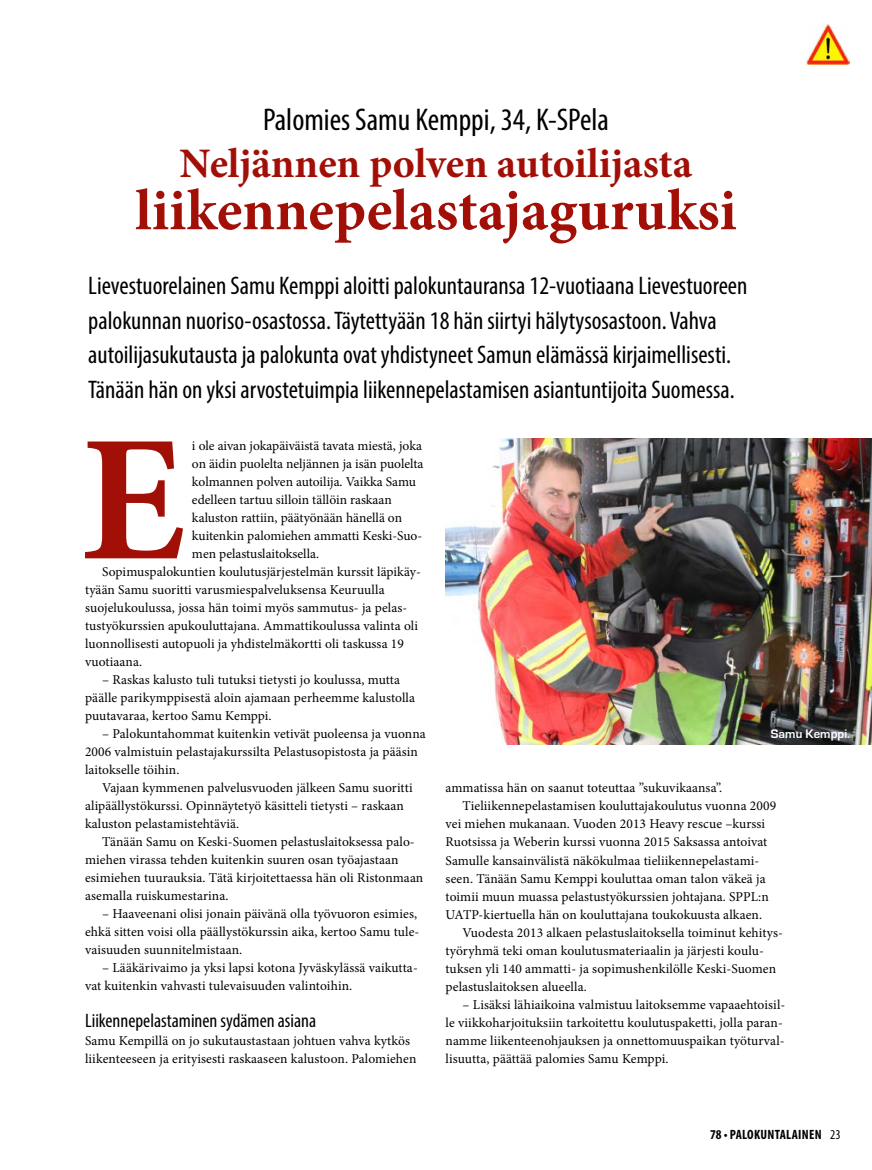
<style>
.page{position:relative;width:872px;height:1170px;background:#fff}
.page>*{position:absolute;margin:0;border:0;box-sizing:border-box;transform-origin:0 0}
.t1{font:700 179.7px "Minion Pro";color:#a10f07}
.t2{font:700 58.5px "Minion Pro";color:#a10f07}
.t3{font:700 42px "Minion Pro";letter-spacing:-.005em;color:#a10f07}
.t4{font:condensed 31.5px "Myriad Pro";color:#000}
.t5{font:condensed 25.5px/34.5px "Myriad Pro";color:#000}
.t6{font:condensed 19.5px "Myriad Pro";color:#000}
.t7{font:13.5px/18px "Minion Pro";letter-spacing:.005em;color:#000}
.t8{font:700 condensed 13.5px "Myriad Pro";letter-spacing:.02em;color:#000}
.t9{font:700 12.75px "Eurostile";color:#fff}
.s1{font-weight:400}
</style>
<div class="page">
<img style="left:445px;top:438px;width:427px;height:306px">
<img style="left:806px;top:25px;width:44px;height:40px">
<h3 class="t4" style="left:263px;top:101px;width:347px">Palomies Samu Kemppi, 34, K-SPela</h3>
<h3 class="t3" style="left:179px;top:134px;width:514px">Neljännen polven autoilijasta</h3>
<h2 class="t2" style="left:135px;top:169px;width:603px">liikennepelastajaguruksi</h2>
<p class="t5" style="left:88px;top:268px;width:661px">Lievestuorelainen Samu Kemppi aloitti palokuntauransa 12-vuotiaana Lievestuoreen palokunnan nuoriso-osastossa. Täytettyään 18 hän siirtyi hälytysosastoon. Vahva autoilijasukutausta ja palokunta ovat yhdistyneet Samun elämässä kirjaimellisesti.<br>Tänään hän on yksi arvostetuimpia liikennepelastamisen asiantuntijoita Suomessa.</p>
<h1 class="t1" style="left:80px;top:374px;width:106px">E</h1>
<p class="t7" style="left:192px;top:437px;width:231px">i ole aivan jokapäiväistä tavata miestä, joka</p>
<p class="t7" style="left:192px;top:455px;width:233px">on äidin puolelta neljännen ja isän puolelta</p>
<p class="t7" style="left:192px;top:473px;width:226px">kolmannen polven autoilija. Vaikka Samu</p>
<p class="t7" style="left:192px;top:491px;width:201px">edelleen tartuu silloin tällöin raskaan</p>
<p class="t7" style="left:192px;top:509px;width:212px">kaluston rattiin, päätyönään hänellä on</p>
<p class="t7" style="left:192px;top:527px;width:232px">kuitenkin palomiehen ammatti Keski-Suo-</p>
<p class="t7" style="left:192px;top:545px;width:129px">men pelastuslaitoksella.</p>
<p class="t7" style="left:102px;top:563px;width:320px">Sopimuspalokuntien koulutusjärjestelmän kurssit läpikäy-</p>
<p class="t7" style="left:85px;top:581px;width:301px">tyään Samu suoritti varusmiespalveluksensa Keuruulla</p>
<p class="t7" style="left:85px;top:599px;width:324px">suojelukoulussa, jossa hän toimi myös sammutus- ja pelas-</p>
<p class="t7" style="left:85px;top:617px;width:334px">tustyökurssien apukouluttajana. Ammattikoulussa valinta oli</p>
<p class="t7" style="left:85px;top:635px;width:320px">luonnollisesti autopuoli ja yhdistelmäkortti oli taskussa 19</p>
<p class="t7" style="left:85px;top:653px;width:59px">vuotiaana.</p>
<p class="t7" style="left:85px;top:671px;width:331px;text-indent:17px">– Raskas kalusto tuli tutuksi tietysti jo koulussa, mutta päälle parikymppisestä aloin ajamaan perheemme kalustolla puutavaraa, kertoo Samu Kemppi.</p>
<p class="t7" style="left:85px;top:725px;width:342px;text-indent:17px">– Palokuntahommat kuitenkin vetivät puoleensa ja vuonna<br>2006 valmistuin pelastajakurssilta Pelastusopistosta ja pääsin laitokselle töihin.</p>
<p class="t7" style="left:85px;top:779px;width:329px;text-indent:17px">Vajaan kymmenen palvelusvuoden jälkeen Samu suoritti alipäällystökurssi. Opinnäytetyö käsitteli tietysti – raskaan kaluston pelastamistehtäviä.</p>
<p class="t7" style="left:85px;top:833px;width:340px;text-indent:17px">Tänään Samu on Keski-Suomen pelastuslaitoksessa palo&shy;miehen virassa tehden kuitenkin suuren osan työajastaan esimiehen tuurauksia. Tätä kirjoitettaessa hän oli Ristonmaan asemalla ruiskumestarina.</p>
<p class="t7" style="left:85px;top:905px;width:336px;text-indent:17px">– Haaveenani olisi jonain päivänä olla työvuoron esimies, ehkä sitten voisi olla päällystökurssin aika, kertoo Samu tule&shy;vaisuuden suunnitelmistaan.</p>
<p class="t7" style="left:85px;top:959px;width:334px;text-indent:17px">– Lääkärivaimo ja yksi lapsi kotona Jyväskylässä vaikutta&shy;vat kuitenkin vahvasti tulevaisuuden valintoihin.</p>
<h3 class="t6" style="left:85px;top:1008px;width:232px">Liikennepelastaminen sydämen asiana</h3>
<p class="t7" style="left:85px;top:1031px;width:333px">Samu Kempillä on jo sukutaustastaan johtuen vahva kytkös liikenteeseen ja erityisesti raskaaseen kalustoon. Palomiehen</p>
<p class="t9" style="left:771px;top:727px;width:80px">Samu Kemppi.</p>
<p class="t7" style="left:445px;top:779px;width:278px">ammatissa hän on saanut toteuttaa ”sukuvikaansa”.</p>
<p class="t7" style="left:462px;top:797px;width:315px">Tieliikennepelastamisen kouluttajakoulutus vuonna 2009</p>
<p class="t7" style="left:445px;top:815px;width:321px">vei miehen mukanaan. Vuoden 2013 Heavy rescue –kurssi</p>
<p class="t7" style="left:445px;top:833px;width:323px">Ruotsissa ja Weberin kurssi vuonna 2015 Saksassa antoivat</p>
<p class="t7" style="left:445px;top:851px;width:315px">Samulle kansainvälistä näkökulmaa tieliikennepelastami-</p>
<p class="t7" style="left:445px;top:869px;width:322px">seen. Tänään Samu Kemppi kouluttaa oman talon väkeä ja</p>
<p class="t7" style="left:445px;top:887px;width:325px">toimii muun muassa pelastustyökurssien johtajana. SPPL:n</p>
<p class="t7" style="left:445px;top:905px;width:318px">UATP-kiertuella hän on kouluttajana toukokuusta alkaen.</p>
<p class="t7" style="left:462px;top:923px;width:322px">Vuodesta 2013 alkaen pelastuslaitoksella toiminut kehitys-</p>
<p class="t7" style="left:445px;top:941px;width:320px">työryhmä teki oman koulutusmateriaalin ja järjesti koulu-</p>
<p class="t7" style="left:445px;top:959px;width:332px">tuksen yli 140 ammatti- ja sopimushenkilölle Keski-Suomen</p>
<p class="t7" style="left:445px;top:977px;width:143px">pelastuslaitoksen alueella.</p>
<p class="t7" style="left:445px;top:995px;width:341px;text-indent:17px">– Lisäksi lähiaikoina valmistuu laitoksemme vapaaehtoisil&shy;le viikkoharjoituksiin tarkoitettu koulutuspaketti, jolla paran&shy;namme liikenteenohjauksen ja onnettomuuspaikan työturval&shy;lisuutta, päättää palomies Samu Kemppi.</p>
<p class="t8" style="left:710px;top:1126px;width:132px">78 • PALOKUNTALAINEN <span class="s1">23</span></p>
</div>
